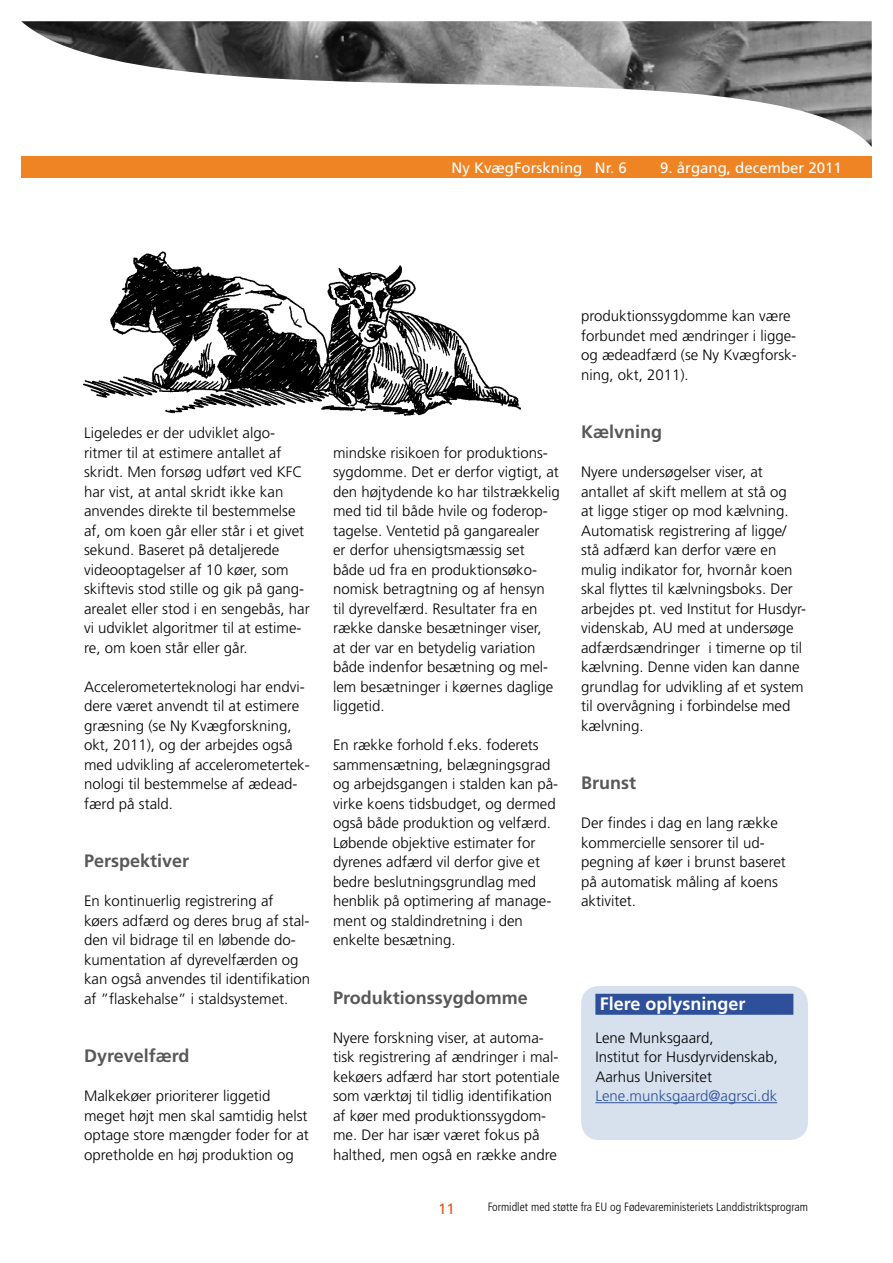
<style>
.page{position:relative;width:893px;height:1263px;background:#fff}
.page>*{position:absolute;margin:0;border:0;box-sizing:border-box;transform-origin:0 0}
.t1{font:700 18px "Frutiger";color:#58585a}
.t2{font:700 18px "Frutiger";color:#fff}
.t3{font:300 15px/19.5px "Frutiger";color:#000}
.t4{font:15px "Frutiger";color:#fff}
.t5{font:300 15px "Frutiger";color:#2e509b}
.t6{font:15px "Frutiger";color:#e8561c}
.t7{font:300 condensed 12px "Frutiger";color:#000}
</style>
<div class="page">
<img style="left:21px;top:21px;width:851px;height:126px">
<div style="left:21px;top:157px;width:851px;height:21px;background:#ef8425"></div>
<div style="left:581px;top:986px;width:227px;height:154px;background:#d7e1ee;border-radius:18px"></div>
<div style="left:595px;top:994px;width:198px;height:21px;background:#2e509b"></div>
<hr style="left:595px;top:1102px;width:182px;height:1px;background:#2e509b">
<img style="left:83px;top:251px;width:438px;height:165px">
<p class="t4" style="left:451px;top:159px;width:177px">Ny KvægForskning Nr. 6</p>
<p class="t4" style="left:660px;top:159px;width:183px">9. årgang, december 2011</p>
<p class="t3" style="left:84px;top:423px;width:227px">Ligeledes er der udviklet algo&shy;ritmer til at estimere antallet af skridt. Men forsøg udført ved KFC har vist, at antal skridt ikke kan anvendes direkte til bestemmelse af, om koen går eller står i et givet sekund. Baseret på detaljerede videooptagelser af 10 køer, som skiftevis stod stille og gik på gang&shy;arealet eller stod i en sengebås, har vi udviklet algoritmer til at estime&shy;re, om koen står eller går.</p>
<p class="t3" style="left:84px;top:677px;width:227px">Accelerometerteknologi har endvi&shy;dere været anvendt til at estimere græsning (se Ny Kvægforskning, okt, 2011), og der arbejdes også med udvikling af accelerometertek&shy;nologi til bestemmelse af ædead&shy;færd på stald.</p>
<p class="t1" style="left:84px;top:850px;width:107px">Perspektiver</p>
<p class="t3" style="left:84px;top:891px;width:227px">En kontinuerlig registrering af køers adfærd og deres brug af stal&shy;den vil bidrage til en løbende do&shy;kumentation af dyrevelfærden og kan også anvendes til identifikation af ”flaskehalse” i staldsystemet.</p>
<p class="t1" style="left:84px;top:1045px;width:107px">Dyrevelfærd</p>
<p class="t3" style="left:84px;top:1086px;width:226px">Malkekøer prioriterer liggetid meget højt men skal samtidig helst optage store mængder foder for at opretholde en høj produktion og</p>
<p class="t3" style="left:333px;top:443px;width:228px">mindske risikoen for produktions&shy;sygdomme. Det er derfor vigtigt, at den højtydende ko har tilstrækkelig med tid til både hvile og foderop&shy;tagelse. Ventetid på gangarealer<br>er derfor uhensigtsmæssig set både ud fra en produktionsøko&shy;nomisk betragtning og af hensyn til dyrevelfærd. Resultater fra en række danske besætninger viser,<br>at der var en betydelig variation både indenfor besætning og mel&shy;lem besætninger i køernes daglige liggetid.</p>
<p class="t3" style="left:333px;top:735px;width:227px">En række forhold f.eks. foderets sammensætning, belægningsgrad og arbejdsgangen i stalden kan på&shy;virke koens tidsbudget, og dermed også både produktion og velfærd.<br>Løbende objektive estimater for dyrenes adfærd vil derfor give et bedre beslutningsgrundlag med henblik på optimering af manage&shy;ment og staldindretning i den enkelte besætning.</p>
<p class="t1" style="left:333px;top:987px;width:196px">Produktionssygdomme</p>
<p class="t3" style="left:333px;top:1028px;width:228px">Nyere forskning viser, at automa&shy;tisk registrering af ændringer i mal&shy;kekøers adfærd har stort potentiale som værktøj til tidlig identifikation af køer med produktionssygdom&shy;me. Der har især været fokus på halthed, men også en række andre</p>
<p class="t3" style="left:581px;top:306px;width:217px">produktionssygdomme kan være forbundet med ændringer i ligge&shy;og ædeadfærd (se Ny Kvægforsk&shy;ning, okt, 2011).</p>
<p class="t1" style="left:581px;top:421px;width:83px">Kælvning</p>
<p class="t3" style="left:581px;top:462px;width:227px">Nyere undersøgelser viser, at antallet af skift mellem at stå og<br>at ligge stiger op mod kælvning.<br>Automatisk registrering af ligge/ stå adfærd kan derfor være en mulig indikator for, hvornår koen skal flyttes til kælvningsboks. Der arbejdes pt. ved Institut for Husdyr&shy;videnskab, AU med at undersøge adfærdsændringer i timerne op til kælvning. Denne viden kan danne grundlag for udvikling af et system til overvågning i forbindelse med kælvning.</p>
<p class="t1" style="left:581px;top:772px;width:56px">Brunst</p>
<p class="t3" style="left:581px;top:813px;width:206px">Der findes i dag en lang række kommercielle sensorer til ud&shy;pegning af køer i brunst baseret på automatisk måling af koens aktivitet.</p>
<p class="t2" style="left:600px;top:993px;width:147px">Flere oplysninger</p>
<p class="t3" style="left:595px;top:1028px;width:184px">Lene Munksgaard,<br>Institut for Husdyrvidenskab,<br>Aarhus Universitet</p>
<p class="t5" style="left:595px;top:1087px;width:183px">Lene.munksgaard@agrsci.dk</p>
<p class="t6" style="left:438px;top:1200px;width:18px">11</p>
<p class="t7" style="left:488px;top:1200px;width:322px">Formidlet med støtte fra EU og Fødevareministeriets Landdistriktsprogram</p>
</div>
